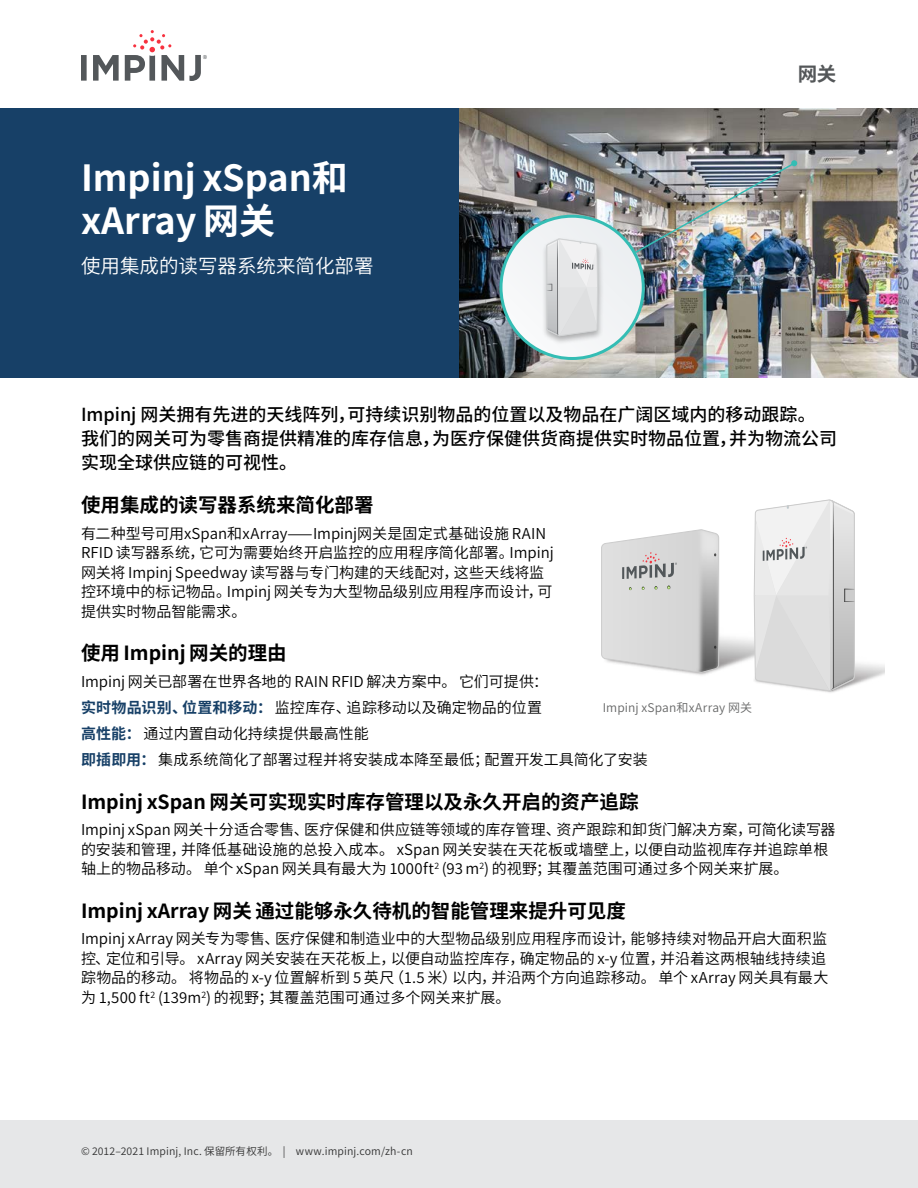
<style>
.page{position:relative;width:918px;height:1188px;background:#fff}
.page>*{position:absolute;margin:0;border:0;box-sizing:border-box;transform-origin:0 0}
.t1{font:700 36px/43.2px "Source Han Sans CN";color:#fff}
.t2{font:700 19.5px "Source Han Sans CN";color:#000}
.Product_Description{font:19.5px "Source Han Sans CN";color:#fff}
.Category{font:700 19.5px "Source Han Sans CN";color:#545759}
.Intro{font:500 18px/24px "Source Han Sans CN";color:#000}
.t3{font:15px/19.5px "Source Han Sans CN";color:#000}
.t4{font:12px "Source Han Sans CN";letter-spacing:.01em;color:#666767}
.t5{font:10.5px "Source Han Sans CN";letter-spacing:.015em;color:#333}
.s1{font-weight:700;color:#174067}
</style>
<div class="page">
<div style="left:0;top:1120px;width:917px;height:68px;background:#e6e7e8"></div>
<img style="left:459px;top:108px;width:459px;height:270px">
<svg style="left:81px;top:30px;width:126px;height:51px"></svg>
<div style="left:0;top:108px;width:459px;height:270px;background:#174067"></div>
<svg style="left:501px;top:216px;width:142px;height:142px"></svg>
<div style="left:542px;top:237px;width:63px;height:108px;background:#000;opacity:.3"></div>
<img style="left:546px;top:160px;width:251px;height:178px">
<div style="left:499px;top:215px;width:146px;height:145px;border:3px solid #34bdb4;border-radius:50%"></div>
<img style="left:855px;top:663px;width:30px;height:22px">
<img style="left:688px;top:627px;width:66px;height:48px">
<svg style="left:601px;top:529px;width:118px;height:144px"></svg>
<svg style="left:754px;top:499px;width:101px;height:194px"></svg>
<p class="t1" style="left:81px;top:157px;width:268px">Impinj xSpan和xArray 网关</p>
<p class="Product_Description" style="left:81px;top:255px;width:294px">使用集成的读写器系统来简化部署</p>
<p class="Category" style="left:798px;top:63px;width:40px">网关</p>
<p class="Intro" style="left:81px;top:403px;width:757px">Impinj 网关拥有先进的天线阵列，可持续识别物品的位置以及物品在广阔区域内的移动跟踪。我们的网关可为零售商提供精准的库存信息，为医疗保健供货商提供实时物品位置，并为物流公司实现全球供应链的可视性。</p>
<h2 class="t2" style="left:81px;top:494px;width:294px">使用集成的读写器系统来简化部署</h2>
<p class="t3" style="left:81px;top:524px;width:474px">有二种型号可用xSpan和xArray——Impinj网关是固定式基础设施 RAIN RFID 读写器系统，它可为需要始终开启监控的应用程序简化部署。Impinj网关将 Impinj Speedway 读写器与专门构建的天线配对，这些天线将监控环境中的标记物品。Impinj 网关专为大型物品级别应用程序而设计，可提供实时物品智能需求。</p>
<h2 class="t2" style="left:81px;top:642px;width:207px">使用 Impinj 网关的理由</h2>
<p class="t3" style="left:81px;top:672px;width:469px">Impinj 网关已部署在世界各地的 RAIN RFID 解决方案中。 它们可提供：</p>
<p class="t3" style="left:81px;top:698px;width:463px"><span class="s1">实时物品识别、位置和移动：</span> 监控库存、追踪移动以及确定物品的位置</p>
<p class="t3" style="left:81px;top:724px;width:289px"><span class="s1">高性能：</span> 通过内置自动化持续提供最高性能</p>
<p class="t3" style="left:81px;top:750px;width:568px"><span class="s1">即插即用：</span> 集成系统简化了部署过程并将安装成本降至最低；配置开发工具简化了安装</p>
<h2 class="t2" style="left:81px;top:791px;width:559px">Impinj xSpan 网关可实现实时库存管理以及永久开启的资产追踪</h2>
<p class="t3" style="left:81px;top:820px;width:756px">Impinj xSpan 网关十分适合零售、医疗保健和供应链等领域的库存管理、资产跟踪和卸货门解决方案，可简化读写器的安装和管理，并降低基础设施的总投入成本。 xSpan 网关安装在天花板或墙壁上，以便自动监视库存并追踪单根轴上的物品移动。 单个 xSpan 网关具有最大为 1000ft<sup>2</sup> (93 m<sup>2</sup>) 的视野；其覆盖范围可通过多个网关来扩展。</p>
<h2 class="t2" style="left:81px;top:900px;width:546px">Impinj xArray 网关 通过能够永久待机的智能管理来提升可见度</h2>
<p class="t3" style="left:81px;top:929px;width:749px">Impinj xArray 网关专为零售、医疗保健和制造业中的大型物品级别应用程序而设计，能够持续对物品开启大面积监控、定位和引导。 xArray 网关安装在天花板上，以便自动监控库存，确定物品的 x-y 位置，并沿着这两根轴线持续追踪物品的移动。 将物品的 x-y 位置解析到 5 英尺（1.5 米）以内，并沿两个方向追踪移动。 单个 xArray 网关具有最大为 1,500 ft<sup>2</sup> (139m<sup>2</sup>) 的视野；其覆盖范围可通过多个网关来扩展。</p>
<p class="t4" style="left:603px;top:701px;width:151px">Impinj xSpan和xArray 网关</p>
<p class="t5" style="left:81px;top:1145px;width:333px">© 2012–2021 Impinj, Inc. 保留所有权利。 | www.impinj.com/zh-cn</p>
</div>
